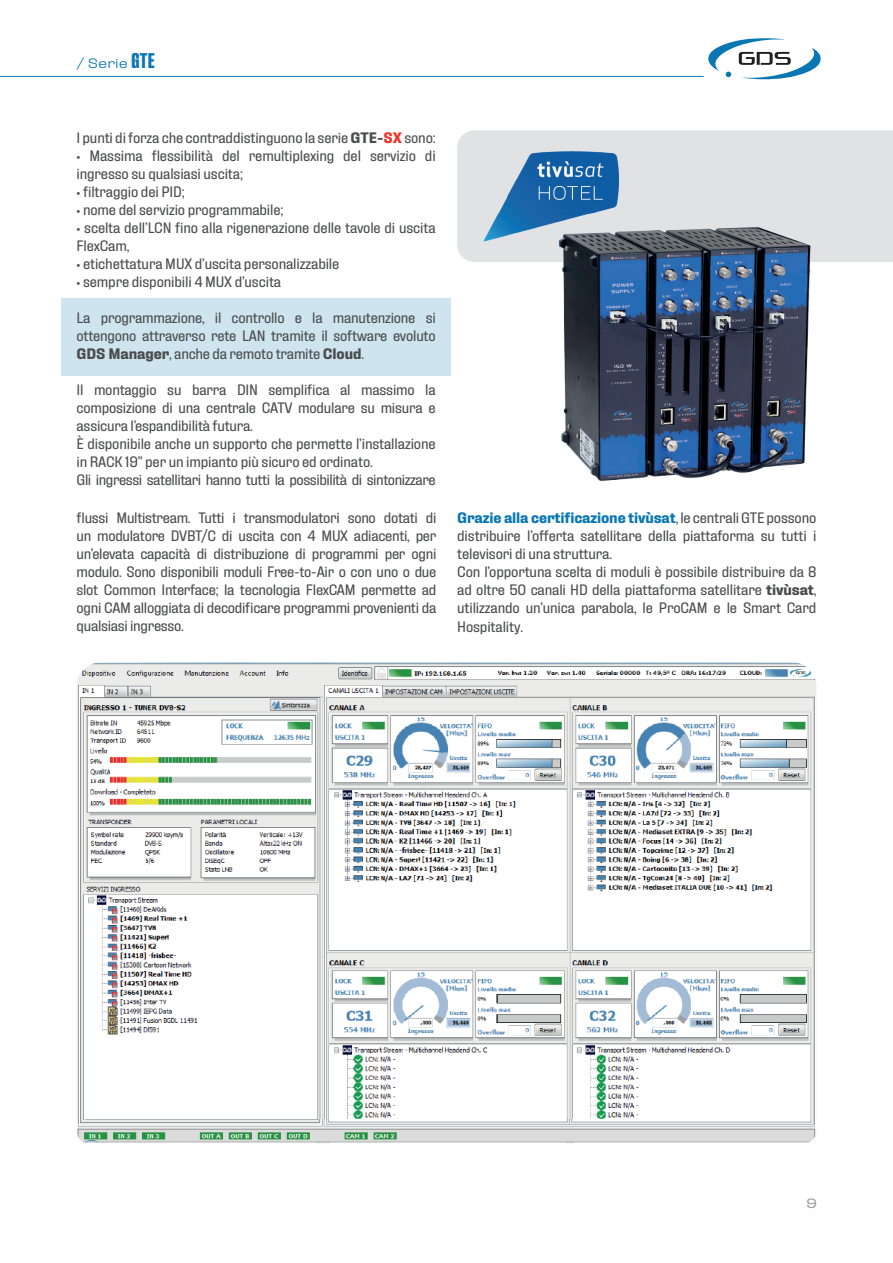
<style>
.page{position:relative;width:893px;height:1263px;background:#fff}
.page>*{position:absolute;margin:0;border:0;box-sizing:border-box;transform-origin:0 0}
.t1{font:15px/18px "Fixture";letter-spacing:-.01em;color:#4b4c4d}
.t2{font:300 expanded 13.5px "Fixture";color:#0a77b2}
.t3{font:expanded 13.5px "Fixture";color:#9ea2a4}
.s1{font-weight:700;font-stretch:condensed;font-size:21px}
.s2{font-weight:700}
.s3{font-weight:700;color:#ef342a}
.s4{font-weight:700;color:#0a77b2}
</style>
<div class="page">
<svg style="left:708px;top:38px;width:113px;height:41px"></svg>
<hr style="left:0;top:76px;width:704px;height:1px;background:#0a77b2">
<div style="left:62px;top:298px;width:389px;height:78px;background:#cee4ef"></div>
<div style="left:457px;top:130px;width:436px;height:132px;background:#e1e2e4"></div>
<img style="left:552px;top:217px;width:269px;height:265px">
<img style="left:77px;top:662px;width:739px;height:481px">
<img style="left:477px;top:146px;width:149px;height:102px">
<img style="left:77px;top:1119px;width:739px;height:23px">
<p class="t2" style="left:77px;top:54px;width:80px">/ Serie <span class="s1">GTE</span></p>
<p class="t1" style="left:77px;top:129px;width:361px">I punti di forza che contraddistinguono la serie <span class="s2">GTE-</span><span class="s3">SX</span> sono:</p>
<p class="t1" style="left:77px;top:147px;width:361px">• Massima flessibilità del remultiplexing del servizio di ingresso su qualsiasi uscita;</p>
<p class="t1" style="left:77px;top:183px;width:110px">• filtraggio dei PID;</p>
<p class="t1" style="left:77px;top:201px;width:208px">• nome del servizio programmabile;</p>
<p class="t1" style="left:77px;top:219px;width:361px">• scelta dell’LCN fino alla rigenerazione delle tavole di uscita<br>FlexCam,</p>
<p class="t1" style="left:77px;top:255px;width:264px">• etichettatura MUX d’uscita personalizzabile</p>
<p class="t1" style="left:77px;top:273px;width:206px">• sempre disponibili 4 MUX d’uscita</p>
<p class="t1" style="left:77px;top:309px;width:361px;text-align:justify">La programmazione, il controllo e la manutenzione si ottengono attraverso rete LAN tramite il software evoluto <span class="s2">GDS Manager</span>, anche da remoto tramite <span class="s2">Cloud</span>.</p>
<p class="t1" style="left:77px;top:381px;width:361px">Il montaggio su barra DIN semplifica al massimo la composizione di una centrale CATV modulare su misura e assicura l’espandibilità futura.<br>È disponibile anche un supporto che permette l’installazione in RACK 19” per un impianto più sicuro ed ordinato.<br>Gli ingressi satellitari hanno tutti la possibilità di sintonizzare</p>
<p class="t1" style="left:77px;top:509px;width:361px;text-align:justify">flussi Multistream. Tutti i transmodulatori sono dotati di un modulatore DVBT/C di uscita con 4 MUX adiacenti, per un’elevata capacità di distribuzione di programmi per ogni modulo. Sono disponibili moduli Free-to-Air o con uno o due slot Common Interface; la tecnologia FlexCAM permette ad ogni CAM alloggiata di decodificare programmi provenienti da qualsiasi ingresso.</p>
<p class="t1" style="left:457px;top:509px;width:361px"><span class="s4">Grazie alla certificazione tivùsat</span>, le centrali GTE possono distribuire l’offerta satellitare della piattaforma su tutti i televisori di una struttura.<br>Con l’opportuna scelta di moduli è possibile distribuire da 8 ad oltre 50 canali HD della piattaforma satellitare <span class="s2">tivùsat</span>, utilizzando un’unica parabola, le ProCAM e le Smart Card Hospitality.</p>
<p class="t3" style="left:806px;top:1194px;width:13px">9</p>
</div>
